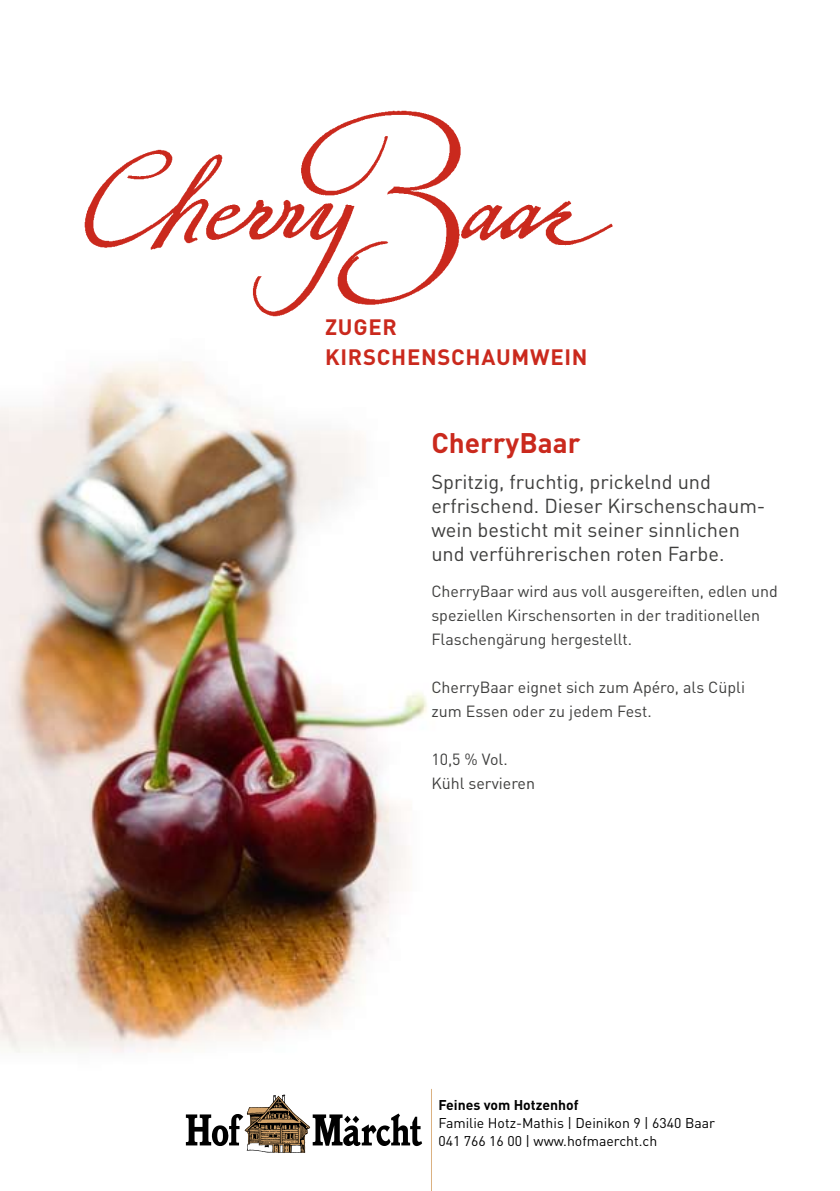
<style>
.page{position:relative;width:840px;height:1191px;background:#fff}
.page>*{position:absolute;margin:0;border:0;box-sizing:border-box;transform-origin:0 0}
.t1{font:700 28px "DIN";color:#ca291d}
.t2{font:700 22px/30px "DIN";letter-spacing:.035em;color:#ca291d}
.t3{font:20px/24px "DIN";color:#3e3e3d}
.t4{font:16px/24px "DIN";color:#3e3e3d}
.t5{font:14px/18px "DIN";color:#000}
.t6{font:700 14px "DIN";color:#000}
</style>
<div class="page">
<img style="left:0;top:362px;width:432px;height:727px">
<svg style="left:186px;top:1094px;width:236px;height:59px"></svg>
<hr style="left:431px;top:1089px;width:1px;height:102px;background:#dbb181">
<img style="left:84px;top:110px;width:529px;height:207px">
<h2 class="t2" style="left:325px;top:311px;width:264px">Zuger<br>Kirschenschaumwein</h2>
<h1 class="t1" style="left:431px;top:424px;width:151px">CherryBaar</h1>
<p class="t3" style="left:431px;top:469px;width:332px">Spritzig, fruchtig, prickelnd und erfrischend. Dieser Kirschenschaum&shy;wein besticht mit seiner sinnlichen und verführerischen roten Farbe.</p>
<p class="t4" style="left:431px;top:579px;width:348px">CherryBaar wird aus voll ausgereiften, edlen und speziellen Kirschensorten in der traditionellen<br>Flaschengärung hergestellt.</p>
<p class="t4" style="left:431px;top:675px;width:315px">CherryBaar eignet sich zum Apéro, als Cüpli zum Essen oder zu jedem Fest.</p>
<p class="t4" style="left:431px;top:747px;width:105px">10,5 % Vol.<br>Kühl servieren</p>
<p class="t6" style="left:438px;top:1095px;width:142px">Feines vom Hotzenhof</p>
<p class="t5" style="left:438px;top:1113px;width:278px">Familie Hotz-Mathis | Deinikon 9 | 6340 Baar<br>041 766 16 00 | www.hofmaercht.ch</p>
</div>
